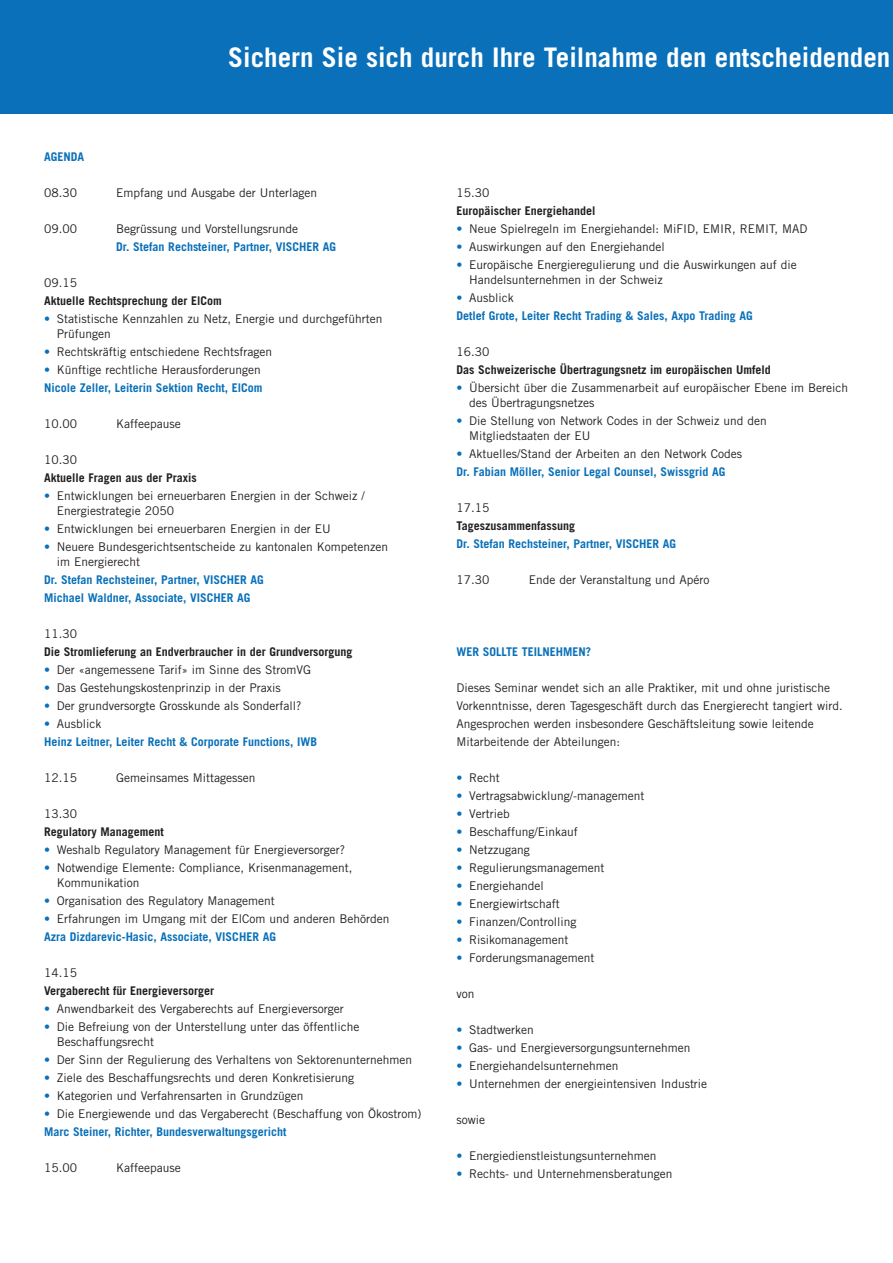
<style>
.page{position:relative;width:893px;height:1263px;background:#fff}
.page>*{position:absolute;margin:0;border:0;box-sizing:border-box;transform-origin:0 0}
.t1{font:700 27px "Trade Gothic";color:#fff}
.t2{font:12px/15px "Trade Gothic";color:#231f20}
.t3{font:700 12px/18px "Trade Gothic";color:#0970b9}
.t4{font:700 12px "Trade Gothic";color:#231f20}
.s1{color:#0970b9}
.s2{font-weight:400}
.s3{font-weight:400;color:#231f20}
.s4{font-weight:700;color:#0970b9}
</style>
<div class="page">
<div style="left:0;top:0;width:893px;height:114px;background:#0970b9"></div>
<h1 class="t1" style="left:228px;top:40px;width:664px">Sichern Sie sich durch Ihre Teilnahme den entscheidenden</h1>
<p class="t3" style="left:44px;top:148px;width:42px">AGENDA</p>
<p class="t2" style="left:44px;top:185px;width:34px">08.30</p>
<p class="t2" style="left:116px;top:185px;width:202px">Empfang und Ausgabe der Unterlagen</p>
<p class="t2" style="left:44px;top:221px;width:34px">09.00</p>
<p class="t2" style="left:116px;top:221px;width:183px">Begrüssung und Vorstellungsrunde</p>
<p class="t3" style="left:116px;top:238px;width:221px">Dr. Stefan Rechsteiner, Partner, VISCHER AG</p>
<p class="t2" style="left:44px;top:275px;width:34px">09.15</p>
<p class="t4" style="left:44px;top:293px;width:179px">Aktuelle Rechtsprechung der ElCom</p>
<p class="t2" style="left:57px;top:311px;width:327px;text-indent:-13px"><span class="s1">•</span> Statistische Kennzahlen zu Netz, Energie und durchgeführten<br>Prüfungen</p>
<p class="t2" style="left:44px;top:344px;width:230px"><span class="s1">•</span> Rechtskräftig entschiedene Rechtsfragen</p>
<p class="t3" style="left:44px;top:361px;width:220px"><span class="s2">•</span> <span class="s3">Künftige rechtliche Herausforderungen<br></span>Nicole Zeller, Leiterin Sektion Recht, ElCom</p>
<p class="t2" style="left:44px;top:416px;width:34px">10.00</p>
<p class="t2" style="left:116px;top:416px;width:66px">Kaffeepause</p>
<p class="t2" style="left:44px;top:452px;width:34px">10.30</p>
<p class="t4" style="left:44px;top:470px;width:154px">Aktuelle Fragen aus der Praxis</p>
<p class="t2" style="left:57px;top:488px;width:310px;text-indent:-13px"><span class="s1">•</span> Entwicklungen bei erneuerbaren Energien in der Schweiz /<br>Energiestrategie 2050</p>
<p class="t2" style="left:44px;top:521px;width:288px"><span class="s1">•</span> Entwicklungen bei erneuerbaren Energien in der EU</p>
<p class="t2" style="left:57px;top:539px;width:333px;text-indent:-13px"><span class="s1">•</span> Neuere Bundesgerichtsentscheide zu kantonalen Kompetenzen im Energierecht</p>
<p class="t3" style="left:44px;top:571px;width:221px">Dr. Stefan Rechsteiner, Partner, VISCHER AG<br>Michael Waldner, Associate, VISCHER AG</p>
<p class="t2" style="left:44px;top:626px;width:34px">11.30</p>
<p class="t4" style="left:44px;top:644px;width:310px">Die Stromlieferung an Endverbraucher in der Grundversorgung</p>
<p class="t2" style="left:44px;top:662px;width:269px"><span class="s1">•</span> Der «angemessene Tarif» im Sinne des StromVG</p>
<p class="t2" style="left:44px;top:680px;width:238px"><span class="s1">•</span> Das Gestehungskostenprinzip in der Praxis</p>
<p class="t2" style="left:44px;top:698px;width:259px"><span class="s1">•</span> Der grundversorgte Grosskunde als Sonderfall?</p>
<p class="t3" style="left:44px;top:715px;width:274px"><span class="s2">•</span> <span class="s3">Ausblick<br></span>Heinz Leitner, Leiter Recht &amp; Corporate Functions, IWB</p>
<p class="t2" style="left:44px;top:770px;width:34px">12.15</p>
<p class="t2" style="left:116px;top:770px;width:141px">Gemeinsames Mittagessen</p>
<p class="t2" style="left:44px;top:806px;width:34px">13.30</p>
<p class="t4" style="left:44px;top:824px;width:121px">Regulatory Management</p>
<p class="t2" style="left:44px;top:842px;width:303px"><span class="s1">•</span> Weshalb Regulatory Management für Energieversorger?</p>
<p class="t2" style="left:57px;top:860px;width:297px;text-indent:-13px"><span class="s1">•</span> Notwendige Elemente: Compliance, Krisenmanagement,<br>Kommunikation</p>
<p class="t2" style="left:44px;top:893px;width:232px"><span class="s1">•</span> Organisation des Regulatory Management</p>
<p class="t2" style="left:44px;top:910px;width:347px;line-height:18px"><span class="s1">•</span> Erfahrungen im Umgang mit der ElCom und anderen Behörden<br><span class="s4">Azra Dizdarevic-Hasic, Associate, VISCHER AG</span></p>
<p class="t2" style="left:44px;top:965px;width:34px">14.15</p>
<p class="t4" style="left:44px;top:983px;width:172px">Vergaberecht für Energieversorger</p>
<p class="t2" style="left:44px;top:1001px;width:301px"><span class="s1">•</span> Anwendbarkeit des Vergaberechts auf Energieversorger</p>
<p class="t2" style="left:57px;top:1019px;width:304px;text-indent:-13px"><span class="s1">•</span> Die Befreiung von der Unterstellung unter das öffentliche<br>Beschaffungsrecht</p>
<p class="t2" style="left:44px;top:1052px;width:370px"><span class="s1">•</span> Der Sinn der Regulierung des Verhaltens von Sektorenunternehmen</p>
<p class="t2" style="left:44px;top:1070px;width:312px"><span class="s1">•</span> Ziele des Beschaffungsrechts und deren Konkretisierung</p>
<p class="t2" style="left:44px;top:1088px;width:261px"><span class="s1">•</span> Kategorien und Verfahrensarten in Grundzügen</p>
<p class="t2" style="left:44px;top:1105px;width:379px;line-height:18px"><span class="s1">•</span> Die Energiewende und das Vergaberecht (Beschaffung von Ökostrom)<br><span class="s4">Marc Steiner, Richter, Bundesverwaltungsgericht</span></p>
<p class="t2" style="left:44px;top:1160px;width:34px">15.00</p>
<p class="t2" style="left:116px;top:1160px;width:66px">Kaffeepause</p>
<p class="t2" style="left:456px;top:185px;width:34px">15.30</p>
<p class="t4" style="left:456px;top:203px;width:140px">Europäischer Energiehandel</p>
<p class="t2" style="left:456px;top:221px;width:353px"><span class="s1">•</span> Neue Spielregeln im Energiehandel: MiFID, EMIR, REMIT, MAD</p>
<p class="t2" style="left:456px;top:239px;width:210px"><span class="s1">•</span> Auswirkungen auf den Energiehandel</p>
<p class="t2" style="left:469px;top:257px;width:329px;text-indent:-13px"><span class="s1">•</span> Europäische Energieregulierung und die Auswirkungen auf die<br>Handelsunternehmen in der Schweiz</p>
<p class="t3" style="left:456px;top:289px;width:298px"><span class="s2">•</span> <span class="s3">Ausblick<br></span>Detlef Grote, Leiter Recht Trading &amp; Sales, Axpo Trading AG</p>
<p class="t2" style="left:456px;top:344px;width:34px">16.30</p>
<p class="t4" style="left:456px;top:362px;width:316px">Das Schweizerische Übertragungsnetz im europäischen Umfeld</p>
<p class="t2" style="left:469px;top:380px;width:380px;text-indent:-13px"><span class="s1">•</span> Übersicht über die Zusammenarbeit auf europäischer Ebene im Bereich des Übertragungsnetzes</p>
<p class="t2" style="left:469px;top:413px;width:299px;text-indent:-13px"><span class="s1">•</span> Die Stellung von Network Codes in der Schweiz und den<br>Mitgliedstaaten der EU</p>
<p class="t3" style="left:456px;top:445px;width:287px"><span class="s2">•</span> <span class="s3">Aktuelles/Stand der Arbeiten an den Network Codes<br></span>Dr. Fabian Möller, Senior Legal Counsel, Swissgrid AG</p>
<p class="t2" style="left:456px;top:500px;width:34px">17.15</p>
<p class="t4" style="left:456px;top:518px;width:120px">Tageszusammenfassung</p>
<p class="t3" style="left:456px;top:535px;width:221px">Dr. Stefan Rechsteiner, Partner, VISCHER AG</p>
<p class="t2" style="left:456px;top:572px;width:34px">17.30</p>
<p class="t2" style="left:529px;top:572px;width:182px">Ende der Veranstaltung und Apéro</p>
<p class="t3" style="left:456px;top:643px;width:136px">WER SOLLTE TEILNEHMEN?</p>
<p class="t2" style="left:456px;top:679px;width:388px;line-height:18px">Dieses Seminar wendet sich an alle Praktiker, mit und ohne juristische Vorkenntnisse, deren Tagesgeschäft durch das Energierecht tangiert wird.<br>Angesprochen werden insbesondere Geschäftsleitung sowie leitende Mitarbeitende der Abteilungen:</p>
<p class="t2" style="left:456px;top:770px;width:45px"><span class="s1">•</span> Recht</p>
<p class="t2" style="left:456px;top:788px;width:189px"><span class="s1">•</span> Vertragsabwicklung/-management</p>
<p class="t2" style="left:456px;top:806px;width:55px"><span class="s1">•</span> Vertrieb</p>
<p class="t2" style="left:456px;top:824px;width:123px"><span class="s1">•</span> Beschaffung/Einkauf</p>
<p class="t2" style="left:456px;top:842px;width:75px"><span class="s1">•</span> Netzzugang</p>
<p class="t2" style="left:456px;top:860px;width:150px"><span class="s1">•</span> Regulierungsmanagement</p>
<p class="t2" style="left:456px;top:878px;width:89px"><span class="s1">•</span> Energiehandel</p>
<p class="t2" style="left:456px;top:896px;width:105px"><span class="s1">•</span> Energiewirtschaft</p>
<p class="t2" style="left:456px;top:914px;width:122px"><span class="s1">•</span> Finanzen/Controlling</p>
<p class="t2" style="left:456px;top:932px;width:114px"><span class="s1">•</span> Risikomanagement</p>
<p class="t2" style="left:456px;top:950px;width:140px"><span class="s1">•</span> Forderungsmanagement</p>
<p class="t2" style="left:456px;top:986px;width:19px">von</p>
<p class="t2" style="left:456px;top:1022px;width:79px"><span class="s1">•</span> Stadtwerken</p>
<p class="t2" style="left:456px;top:1040px;width:236px"><span class="s1">•</span> Gas- und Energieversorgungsunternehmen</p>
<p class="t2" style="left:456px;top:1058px;width:164px"><span class="s1">•</span> Energiehandelsunternehmen</p>
<p class="t2" style="left:456px;top:1076px;width:252px"><span class="s1">•</span> Unternehmen der energieintensiven Industrie</p>
<p class="t2" style="left:456px;top:1112px;width:30px">sowie</p>
<p class="t2" style="left:456px;top:1148px;width:202px"><span class="s1">•</span> Energiedienstleistungsunternehmen</p>
<p class="t2" style="left:456px;top:1166px;width:218px"><span class="s1">•</span> Rechts- und Unternehmensberatungen</p>
</div>
